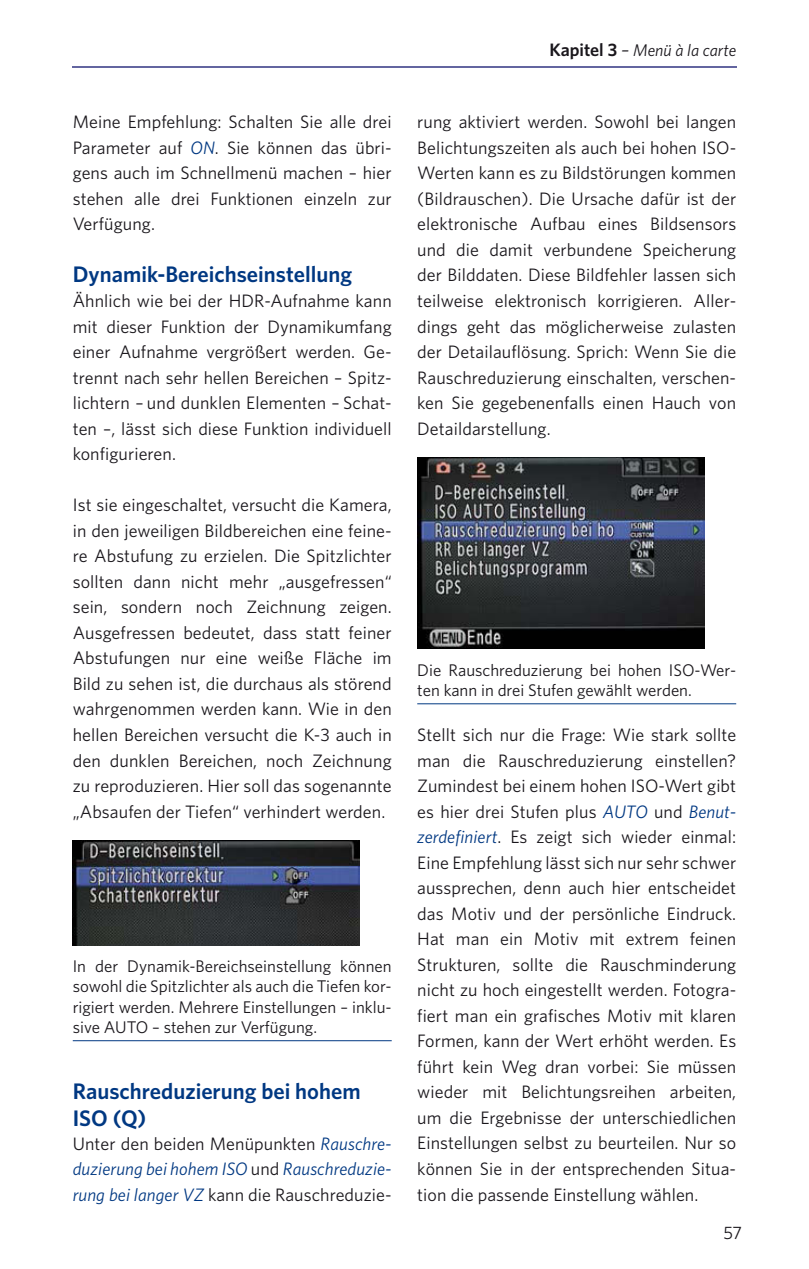
<style>
.page{position:relative;width:809px;height:1269px;background:#fff}
.page>*{position:absolute;margin:0;border:0;box-sizing:border-box;transform-origin:0 0}
.Überschrift_3{font:600 22.5px/27px "Whitney";color:#003882}
.t1{font:18px/25.4px "Whitney";letter-spacing:.005em;color:#1a171c;text-align:justify}
.t2{font:italic 18px/25.4px "Whitney";letter-spacing:.005em;color:#003882;text-align:justify}
.Bildunterschrift{font:16.88px/20.2px "Whitney";color:#1a171c;text-align:justify}
.t3{font:italic 16.88px "Whitney";color:#1a171c}
.s1{font-style:italic;color:#003882}
.s2{font-style:normal;color:#1a171c}
.s3{font-weight:600;font-style:normal;font-size:18px}
.s4{font-size:18px}
</style>
<div class="page">
<hr style="left:72px;top:66px;width:664px;height:2px;background:#6365a0">
<hr style="left:73px;top:1040px;width:319px;height:1px;background:#003882">
<img style="left:73px;top:840px;width:287px;height:105px">
<hr style="left:417px;top:703px;width:319px;height:1px;background:#003882">
<img style="left:417px;top:457px;width:287px;height:191px">
<p class="t1" style="left:73px;top:109px;width:320px">Meine Empfehlung: Schalten Sie alle drei Parameter auf <span class="s1">ON</span>. Sie können das übri&shy;gens auch im Schnellmenü machen – hier stehen alle drei Funktionen einzeln zur Verfügung.</p>
<p class="Überschrift_3" style="left:73px;top:259px;width:281px">Dynamik-Bereichseinstellung</p>
<p class="t1" style="left:73px;top:287px;width:320px">Ähnlich wie bei der HDR-Aufnahme kann mit dieser Funktion der Dynamikumfang einer Aufnahme vergrößert werden. Ge&shy;trennt nach sehr hellen Bereichen – Spitz&shy;lichtern – und dunklen Elementen – Schat&shy;ten –, lässt sich diese Funktion individuell konfigurieren.</p>
<p class="t1" style="left:73px;top:492px;width:320px">Ist sie eingeschaltet, versucht die Kamera, in den jeweiligen Bildbereichen eine feine&shy;re Abstufung zu erzielen. Die Spitzlichter sollten dann nicht mehr „ausgefressen“ sein, sondern noch Zeichnung zeigen.<br>Ausgefressen bedeutet, dass statt feiner Abstufungen nur eine weiße Fläche im Bild zu sehen ist, die durchaus als störend wahrgenommen werden kann. Wie in den hellen Bereichen versucht die K-3 auch in den dunklen Bereichen, noch Zeichnung zu reproduzieren. Hier soll das sogenannte „Absaufen der Tiefen“ verhindert werden.</p>
<p class="Bildunterschrift" style="left:73px;top:955px;width:320px">In der Dynamik-Bereichseinstellung können sowohl die Spitzlichter als auch die Tiefen kor&shy;rigiert werden. Mehrere Einstellungen – inklu&shy;sive AUTO – stehen zur Verfügung.</p>
<p class="Überschrift_3" style="left:73px;top:1076px;width:289px">Rauschreduzierung bei hohem<br>ISO (Q)</p>
<p class="t2" style="left:73px;top:1129px;width:320px"><span class="s2">Unter den beiden Menüpunkten</span> Rauschre&shy;duzierung bei hohem ISO <span class="s2">und</span> Rauschreduzie&shy;rung bei langer VZ <span class="s2">kann die Rauschreduzie-</span></p>
<p class="t3" style="left:549px;top:40px;width:188px"><span class="s3">Kapitel 3</span> <span class="s4">–</span> Menü à la carte</p>
<p class="t1" style="left:417px;top:109px;width:320px">rung aktiviert werden. Sowohl bei langen Belichtungszeiten als auch bei hohen ISO-Werten kann es zu Bildstörungen kommen (Bildrauschen). Die Ursache dafür ist der elektronische Aufbau eines Bildsensors und die damit verbundene Speicherung der Bilddaten. Diese Bildfehler lassen sich teilweise elektronisch korrigieren. Aller&shy;dings geht das möglicherweise zulasten der Detailauflösung. Sprich: Wenn Sie die Rauschreduzierung einschalten, verschen&shy;ken Sie gegebenenfalls einen Hauch von Detaildarstellung.</p>
<p class="Bildunterschrift" style="left:417px;top:659px;width:320px">Die Rauschreduzierung bei hohen ISO-Wer&shy;ten kann in drei Stufen gewählt werden.</p>
<p class="t1" style="left:417px;top:721px;width:320px;text-align:left">Stellt sich nur die Frage: Wie stark sollte man die Rauschreduzierung einstellen?<br>Zumindest bei einem hohen ISO-Wert gibt es hier drei Stufen plus <span class="s1">AUTO</span> und <span class="s1">Benut&shy;zerdefiniert</span>. Es zeigt sich wieder einmal:<br>Eine Empfehlung lässt sich nur sehr schwer aussprechen, denn auch hier entscheidet das Motiv und der persönliche Eindruck.<br>Hat man ein Motiv mit extrem feinen Strukturen, sollte die Rauschminderung nicht zu hoch eingestellt werden. Fotogra&shy;fiert man ein grafisches Motiv mit klaren Formen, kann der Wert erhöht werden. Es führt kein Weg dran vorbei: Sie müssen wieder mit Belichtungsreihen arbeiten, um die Ergebnisse der unterschiedlichen Einstellungen selbst zu beurteilen. Nur so können Sie in der entsprechenden Situa&shy;tion die passende Einstellung wählen.</p>
<p class="t1" style="left:723px;top:1219px;width:20px">57</p>
</div>
